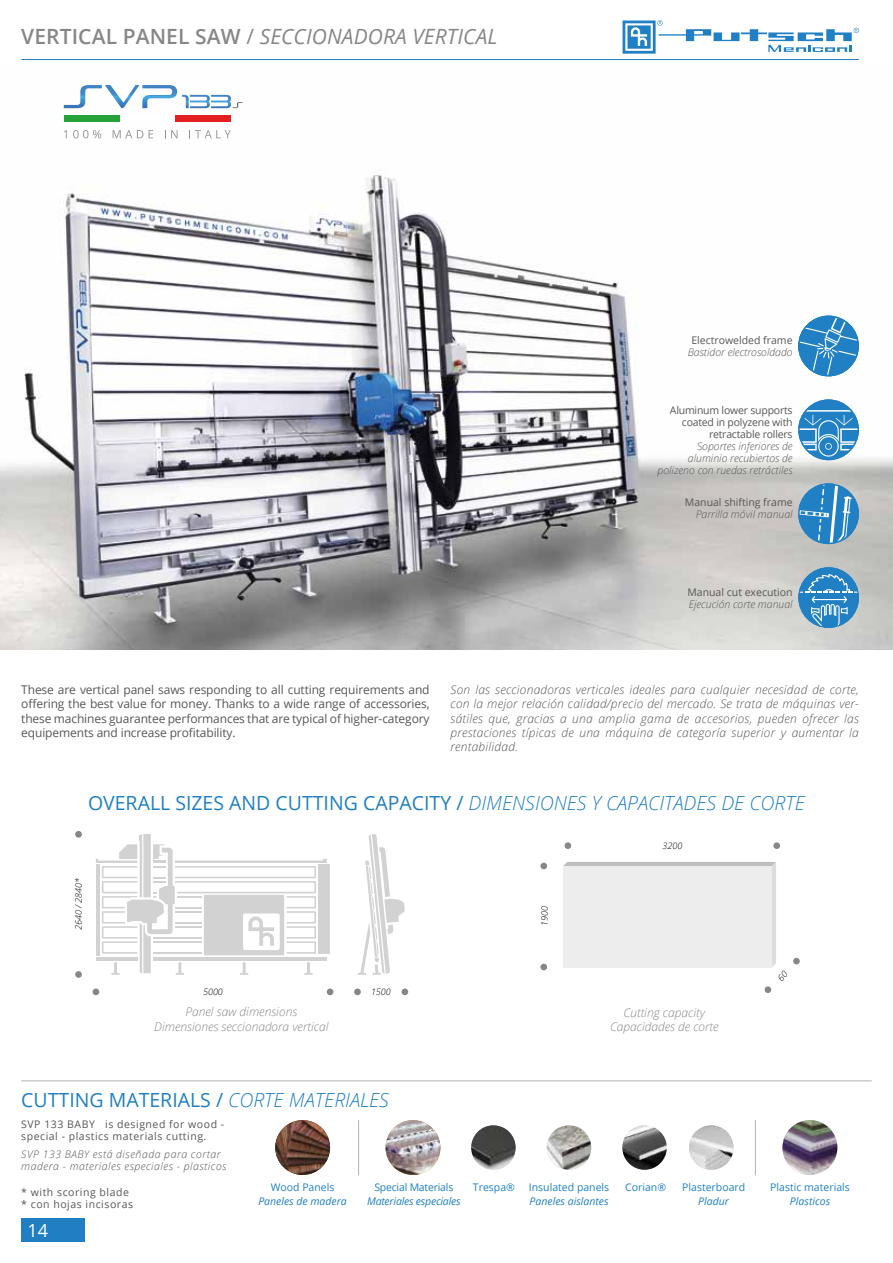
<style>
.page{position:relative;width:893px;height:1263px;background:#fff}
.page>*{position:absolute;margin:0;border:0;box-sizing:border-box;transform-origin:0 0}
.t1{font:italic 21px "Open Sans";letter-spacing:.005em;color:#878787}
.t2{font:19.5px "Open Sans";color:#2080c3}
.t3{font:18px "Open Sans";color:#fff}
.t4{font:italic 300 12px/14.4px "Open Sans";letter-spacing:.02em;color:#575756;text-align:justify}
.t5{font:12px/14.4px "Open Sans";letter-spacing:-.01em;color:#575756;text-align:justify}
.t6{font:italic 300 12px/14.4px "Open Sans";color:#878787;text-align:center}
.t7{font:italic 300 10.5px/12px "Open Sans";color:#575756;text-align:right}
.t8{font:10.5px/12px "Open Sans";letter-spacing:.05em;color:#575756}
.t9{font:italic 300 10.5px/12px "Open Sans";letter-spacing:.05em;color:#575756}
.t10{font:10.5px "Open Sans";color:#2080c3}
.t11{font:10.5px/12px "Open Sans";letter-spacing:-.02em;color:#575756;text-align:right}
.t12{font:10.5px "Open Sans";color:#575756}
.t13{font:italic 10.5px "Open Sans";color:#2080c3}
.t14{font:italic 10.5px "Open Sans";letter-spacing:-.02em;color:#2080c3}
.t15{font:10.5px "Open Sans";letter-spacing:-.02em;color:#2080c3}
.t16{font:italic 300 9px "Open Sans";color:#000}
.s1{font-weight:600;font-style:normal}
.s2{font-style:normal}
.s3{font-weight:300;font-style:italic}
</style>
<div class="page">
<div style="left:21px;top:1218px;width:64px;height:24px;background:#207fc3"></div>
<hr style="left:21px;top:59px;width:838px;height:1px;background:#2080c3">
<svg style="left:622px;top:20px;width:237px;height:34px"></svg>
<hr style="left:21px;top:1080px;width:851px;height:1px;background:#b3b2b2">
<hr style="left:358px;top:1120px;width:1px;height:55px;background:#b3b2b2">
<img style="left:275px;top:1120px;width:55px;height:55px;border-radius:27px">
<img style="left:386px;top:1120px;width:54px;height:55px;border-radius:27px">
<img style="left:471px;top:1125px;width:45px;height:45px;border-radius:22px">
<img style="left:547px;top:1125px;width:44px;height:45px;border-radius:22px">
<img style="left:622px;top:1125px;width:45px;height:45px;border-radius:22px">
<div style="left:401px;top:988px;width:7px;height:7px;background:#878787;border-radius:50%"></div>
<div style="left:319px;top:864px;width:11px;height:90px;background:#d2d2d3"></div>
<svg style="left:96px;top:834px;width:231px;height:141px"></svg>
<svg style="left:358px;top:834px;width:47px;height:141px"></svg>
<div style="left:354px;top:988px;width:7px;height:7px;background:#878787;border-radius:50%"></div>
<div style="left:93px;top:988px;width:6px;height:7px;background:#878787;border-radius:50%"></div>
<div style="left:327px;top:988px;width:6px;height:7px;background:#878787;border-radius:50%"></div>
<div style="left:75px;top:831px;width:7px;height:7px;background:#878787;border-radius:50%"></div>
<div style="left:75px;top:971px;width:7px;height:7px;background:#878787;border-radius:50%"></div>
<img style="left:0;top:105px;width:893px;height:544px">
<div style="left:119px;top:115px;width:56px;height:7px;background:#fff"></div>
<div style="left:175px;top:115px;width:56px;height:7px;background:#e31f21"></div>
<div style="left:64px;top:115px;width:55px;height:7px;background:#26a338"></div>
<svg style="left:64px;top:130px;width:3px;height:8px"></svg>
<svg style="left:73px;top:130px;width:28px;height:8px"></svg>
<svg style="left:113px;top:130px;width:30px;height:8px"></svg>
<svg style="left:149px;top:130px;width:4px;height:8px"></svg>
<svg style="left:165px;top:130px;width:13px;height:8px"></svg>
<svg style="left:189px;top:130px;width:42px;height:8px"></svg>
<svg style="left:64px;top:85px;width:179px;height:23px"></svg>
<svg style="left:798px;top:567px;width:61px;height:61px;background:#5f9fcb"></svg>
<div style="left:565px;top:842px;width:6px;height:7px;background:#878787;border-radius:50%"></div>
<div style="left:773px;top:842px;width:7px;height:7px;background:#878787;border-radius:50%"></div>
<div style="left:540px;top:863px;width:7px;height:6px;background:#878787;border-radius:50%"></div>
<div style="left:540px;top:964px;width:7px;height:6px;background:#878787;border-radius:50%"></div>
<div style="left:793px;top:958px;width:7px;height:6px;background:#878787;border-radius:50%"></div>
<div style="left:765px;top:986px;width:6px;height:7px;background:#878787;border-radius:50%"></div>
<svg style="left:798px;top:315px;width:61px;height:61px"></svg>
<svg style="left:798px;top:399px;width:61px;height:61px"></svg>
<svg style="left:798px;top:483px;width:61px;height:61px;background:#5d9dc9"></svg>
<hr style="left:755px;top:1120px;width:1px;height:55px;background:#b3b2b2">
<img style="left:782px;top:1120px;width:55px;height:55px;border-radius:27px">
<img style="left:689px;top:1125px;width:44px;height:45px;border-radius:22px">
<div style="left:563px;top:862px;width:213px;height:106px;background:#eeeded"></div>
<h1 class="t1" style="left:21px;top:22px;width:478px"><span class="s1">VERTICAL PANEL SAW</span> <span class="s2">/</span> SECCIONADORA VERTICAL</h1>
<p class="t12" style="left:691px;top:333px;width:103px">Electrowelded frame</p>
<p class="t7" style="left:688px;top:346px;width:106px">Bastidor electrosoldado</p>
<p class="t11" style="left:670px;top:404px;width:124px">Aluminum lower supports coated in polyzene with retractable rollers</p>
<p class="t7" style="left:657px;top:440px;width:137px">Soportes inferiores de aluminio recubiertos de polizeno con ruedas retráctiles</p>
<p class="t12" style="left:685px;top:495px;width:109px">Manual shifting frame</p>
<p class="t7" style="left:696px;top:508px;width:98px">Parrilla móvil manual</p>
<p class="t12" style="left:687px;top:585px;width:107px">Manual cut execution</p>
<p class="t7" style="left:689px;top:597px;width:105px">Ejecución corte manual</p>
<p class="t5" style="left:21px;top:682px;width:410px">These are vertical panel saws responding to all cutting requirements and offering the best value for money. Thanks to a wide range of accessories, these machines guarantee performances that are typical of higher-category equipements and increase profitability.</p>
<p class="t4" style="left:451px;top:682px;width:410px">Son las seccionadoras verticales ideales para cualquier necesidad de corte, con la mejor relación calidad/precio del mercado. Se trata de máquinas ver&shy;sátiles que, gracias a una amplia gama de accesorios, pueden ofrecer las prestaciones típicas de una máquina de categoría superior y aumentar la rentabilidad.</p>
<h2 class="t2" style="left:88px;top:789px;width:718px">OVERALL SIZES AND CUTTING CAPACITY / <span class="s3">DIMENSIONES Y CAPACITADES DE CORTE</span></h2>
<p class="t16" style="left:72px;top:930px;width:54px;rotate:-90deg">2640 / 2840*</p>
<p class="t16" style="left:538px;top:926px;width:21px;rotate:-90deg">1900</p>
<p class="t16" style="left:662px;top:839px;width:21px">3200</p>
<p class="t16" style="left:203px;top:985px;width:21px">5000</p>
<p class="t16" style="left:371px;top:986px;width:21px">1500</p>
<p class="t6" style="left:154px;top:1004px;width:176px">Panel saw dimensions<br>Dimensiones seccionadora vertical</p>
<p class="t6" style="left:610px;top:1005px;width:110px">Cutting capacity<br>Capacidades de corte</p>
<h2 class="t2" style="left:21px;top:1086px;width:369px">CUTTING MATERIALS / <span class="s3">CORTE MATERIALES</span></h2>
<p class="t8" style="left:21px;top:1118px;width:204px">SVP 133 BABY is designed for wood - special - plastics materials cutting.</p>
<p class="t9" style="left:21px;top:1148px;width:207px">SVP 133 BABY está diseñada para cortar madera - materiales especiales - plasticos</p>
<p class="t10" style="left:271px;top:1180px;width:65px">Wood Panels</p>
<p class="t13" style="left:258px;top:1194px;width:90px">Paneles de madera</p>
<p class="t15" style="left:374px;top:1180px;width:80px">Special Materials</p>
<p class="t14" style="left:367px;top:1194px;width:95px">Materiales especiales</p>
<p class="t8" style="left:21px;top:1185px;width:113px">* with scoring blade * con hojas incisoras</p>
<h3 class="t3" style="left:28px;top:1218px;width:22px">14</h3>
<p class="t10" style="left:473px;top:1180px;width:43px">Trespa®</p>
<p class="t10" style="left:529px;top:1180px;width:82px">Insulated panels</p>
<p class="t13" style="left:530px;top:1194px;width:81px">Paneles aislantes</p>
<p class="t10" style="left:625px;top:1180px;width:42px">Corian®</p>
<p class="t10" style="left:682px;top:1180px;width:65px">Plasterboard</p>
<p class="t13" style="left:698px;top:1194px;width:32px">Pladur</p>
<p class="t10" style="left:770px;top:1180px;width:81px">Plastic materials</p>
<p class="t13" style="left:790px;top:1194px;width:42px">Plasticos</p>
</div>
